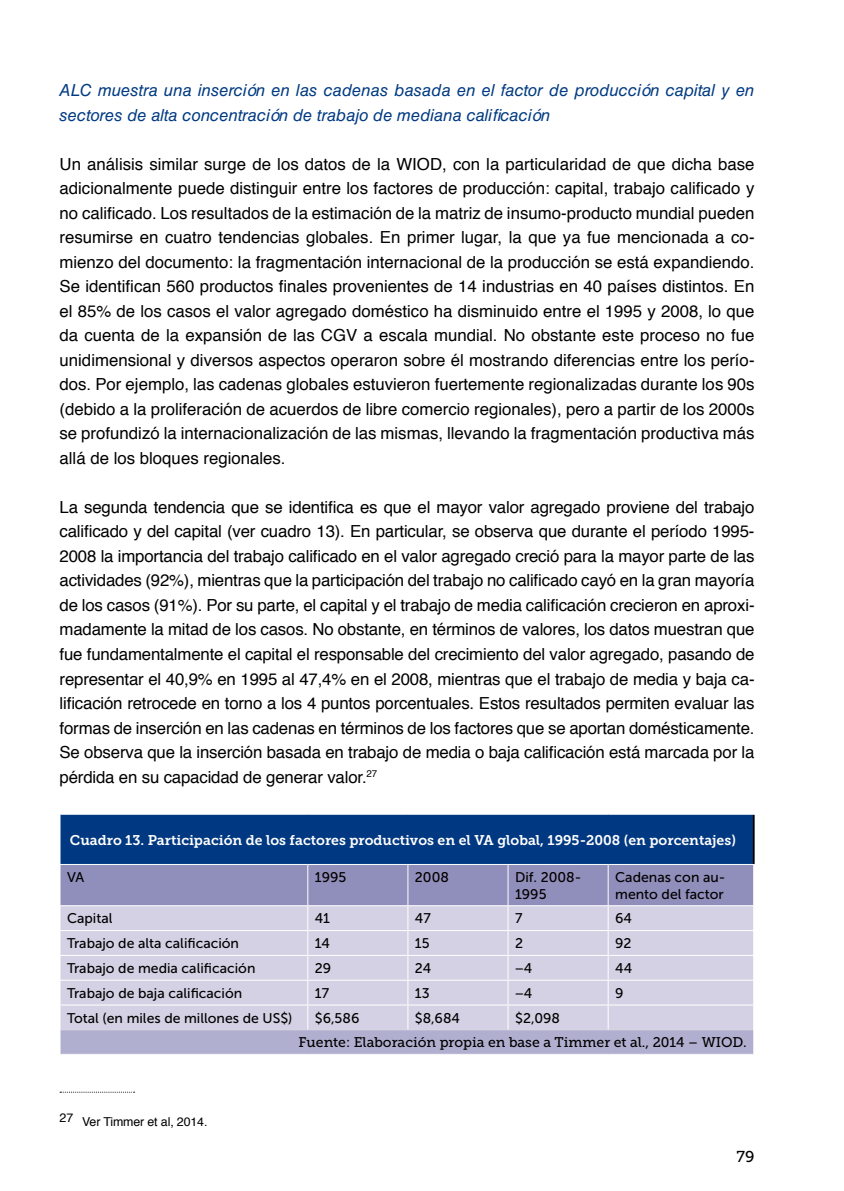
<style>
.page{position:relative;width:844px;height:1191px;background:#fff}
.page>*{position:absolute;margin:0;border:0;box-sizing:border-box;transform-origin:0 0}
.t1{font:16.62px/24.5px "Helvetica";letter-spacing:-.005em;color:#000;text-align:justify}
.t2{font:italic 16.62px/24.5px "Helvetica LT Std";color:#013a82}
.t3{font:15.75px "Museo Slab 500";color:#000}
.t4{font:14px/16.8px "Museo Sans 500";color:#000}
.t5{font:14px "Museo Slab 700";color:#fff}
.t6{font:14px "Museo Slab 500";color:#000}
.t7{font:12.25px "Helvetica";letter-spacing:-.01em;color:#000}
</style>
<div class="page">
<div style="left:60px;top:814px;width:693px;height:50px;background:#003882"></div>
<hr style="left:752px;top:814px;width:2px;height:50px;background:#000">
<hr style="left:60px;top:814px;width:248px;height:1px;background:#fff">
<hr style="left:60px;top:814px;width:1px;height:50px;background:#fff">
<hr style="left:308px;top:814px;width:100px;height:1px;background:#fff">
<hr style="left:408px;top:814px;width:100px;height:1px;background:#fff">
<hr style="left:508px;top:814px;width:100px;height:1px;background:#fff">
<hr style="left:608px;top:814px;width:146px;height:1px;background:#fff">
<svg style="left:60px;top:864px;width:694px;height:190px;background:#c3c0d9"></svg>
<svg style="left:60px;top:1091px;width:74px;height:1px"></svg>
<p class="t2" style="left:60px;top:78px;width:696px">ALC muestra una inserción en las cadenas basada en el factor de producción capital y en sectores de alta concentración de trabajo de mediana calificación</p>
<p class="t1" style="left:60px;top:152px;width:696px">Un análisis similar surge de los datos de la WIOD, con la particularidad de que dicha base adicionalmente puede distinguir entre los factores de producción: capital, trabajo calificado y no calificado. Los resultados de la estimación de la matriz de insumo-producto mundial pueden resumirse en cuatro tendencias globales. En primer lugar, la que ya fue mencionada a co&shy;mienzo del documento: la fragmentación internacional de la producción se está expandiendo.<br>Se identifican 560 productos finales provenientes de 14 industrias en 40 países distintos. En el 85% de los casos el valor agregado doméstico ha disminuido entre el 1995 y 2008, lo que da cuenta de la expansión de las CGV a escala mundial. No obstante este proceso no fue unidimensional y diversos aspectos operaron sobre él mostrando diferencias entre los perío&shy;dos. Por ejemplo, las cadenas globales estuvieron fuertemente regionalizadas durante los 90s (debido a la proliferación de acuerdos de libre comercio regionales), pero a partir de los 2000s se profundizó la internacionalización de las mismas, llevando la fragmentación productiva más allá de los bloques regionales.</p>
<p class="t1" style="left:60px;top:495px;width:696px">La segunda tendencia que se identifica es que el mayor valor agregado proviene del trabajo calificado y del capital (ver cuadro 13). En particular, se observa que durante el período 1995- 2008 la importancia del trabajo calificado en el valor agregado creció para la mayor parte de las actividades (92%), mientras que la participación del trabajo no calificado cayó en la gran mayoría de los casos (91%). Por su parte, el capital y el trabajo de media calificación crecieron en aproxi&shy;madamente la mitad de los casos. No obstante, en términos de valores, los datos muestran que fue fundamentalmente el capital el responsable del crecimiento del valor agregado, pasando de representar el 40,9% en 1995 al 47,4% en el 2008, mientras que el trabajo de media y baja ca&shy;lificación retrocede en torno a los 4 puntos porcentuales. Estos resultados permiten evaluar las formas de inserción en las cadenas en términos de los factores que se aportan domésticamente.<br>Se observa que la inserción basada en trabajo de media o baja calificación está marcada por la pérdida en su capacidad de generar valor.<sup>27</sup></p>
<p class="t5" style="left:70px;top:832px;width:667px">Cuadro 13. Participación de los factores productivos en el VA global, 1995-2008 (en porcentajes)</p>
<p class="t4" style="left:67px;top:868px;width:19px">VA</p>
<p class="t4" style="left:315px;top:868px;width:33px">1995</p>
<p class="t4" style="left:415px;top:868px;width:36px">2008</p>
<p class="t4" style="left:515px;top:868px;width:68px">Dif. 2008-<br>1995</p>
<p class="t4" style="left:615px;top:868px;width:112px">Cadenas con au&shy;mento del factor</p>
<p class="t4" style="left:67px;top:910px;width:47px">Capital</p>
<p class="t4" style="left:315px;top:910px;width:17px">41</p>
<p class="t4" style="left:415px;top:910px;width:17px">47</p>
<p class="t4" style="left:515px;top:910px;width:9px">7</p>
<p class="t4" style="left:615px;top:910px;width:18px">64</p>
<p class="t4" style="left:67px;top:935px;width:173px">Trabajo de alta calificación</p>
<p class="t4" style="left:315px;top:935px;width:17px">14</p>
<p class="t4" style="left:415px;top:935px;width:16px">15</p>
<p class="t4" style="left:515px;top:935px;width:10px">2</p>
<p class="t4" style="left:615px;top:935px;width:18px">92</p>
<p class="t4" style="left:67px;top:959px;width:190px">Trabajo de media calificación</p>
<p class="t4" style="left:315px;top:959px;width:18px">29</p>
<p class="t4" style="left:415px;top:959px;width:18px">24</p>
<p class="t4" style="left:515px;top:959px;width:19px">−4</p>
<p class="t4" style="left:615px;top:959px;width:18px">44</p>
<p class="t4" style="left:67px;top:984px;width:177px">Trabajo de baja calificación</p>
<p class="t4" style="left:315px;top:984px;width:16px">17</p>
<p class="t4" style="left:415px;top:984px;width:16px">13</p>
<p class="t4" style="left:515px;top:984px;width:19px">−4</p>
<p class="t4" style="left:615px;top:984px;width:10px">9</p>
<p class="t4" style="left:67px;top:1009px;width:227px">Total (en miles de millones de US$)</p>
<p class="t4" style="left:315px;top:1009px;width:46px">$6,586</p>
<p class="t4" style="left:415px;top:1009px;width:46px">$8,684</p>
<p class="t4" style="left:515px;top:1009px;width:46px">$2,098</p>
<p class="t6" style="left:298px;top:1034px;width:449px">Fuente: Elaboración propia en base a Timmer et al., 2014 – WIOD.</p>
<p class="t7" style="left:60px;top:1112px;width:149px">27 Ver Timmer et al, 2014.</p>
<p class="t3" style="left:736px;top:1147px;width:19px">79</p>
</div>
